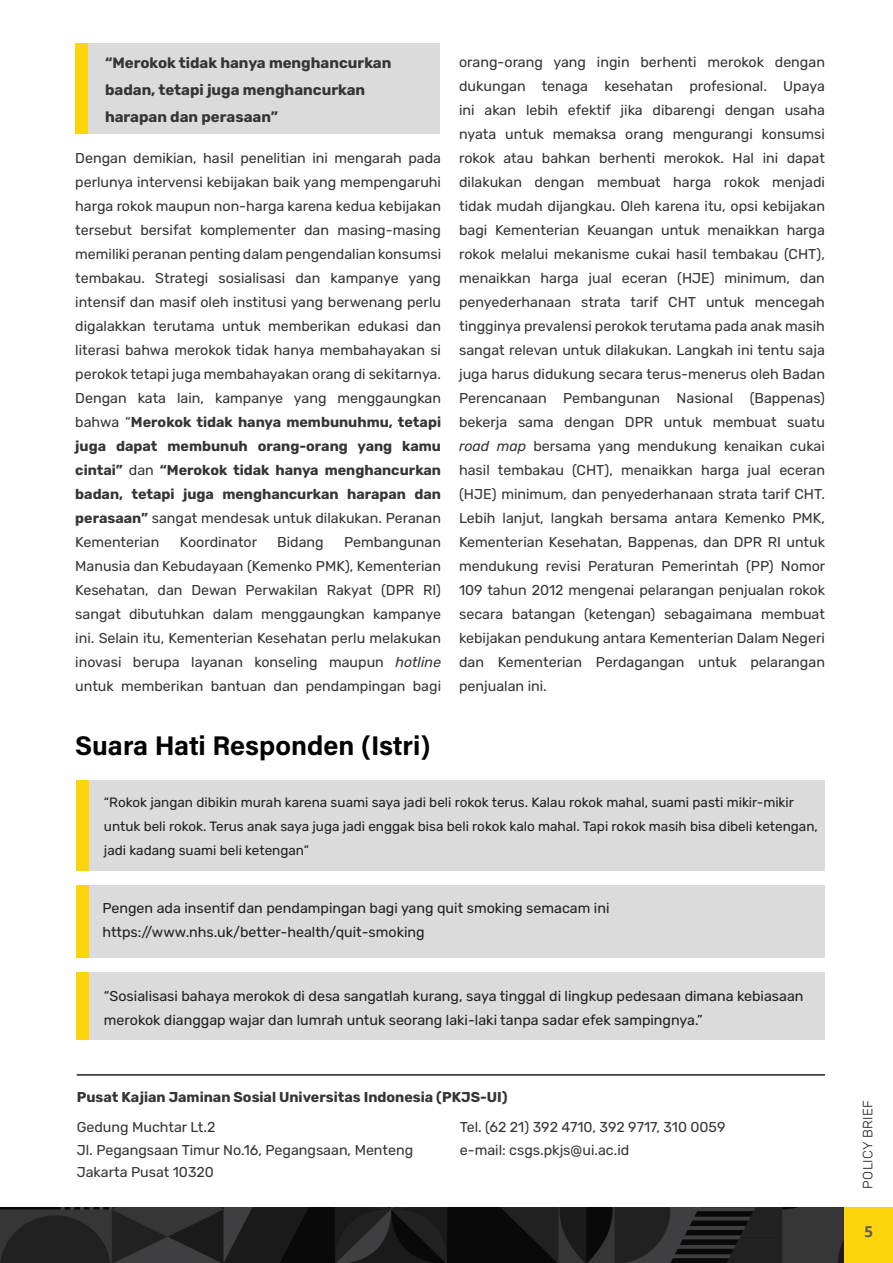
<style>
.page{position:relative;width:893px;height:1263px;background:#fff}
.page>*{position:absolute;margin:0;border:0;box-sizing:border-box;transform-origin:0 0}
.t1{font:27px "Acumin Variable Concept";letter-spacing:.05em;color:#040503}
.t2{font:700 15px/27px "Rubik";color:#363536}
.t3{font:700 15px "Open Sans";color:#5c5c5c}
.t4{font:14.25px/24px "Rubik";color:#363536;text-align:justify}
.t5{font:14.25px/24px "Rubik";color:#231f20}
.t6{font:700 14.25px "Rubik";color:#363536}
.t7{font:13.5px/24px "Rubik";color:#231f20}
.t8{font:300 13.5px "Rubik";letter-spacing:.025em;color:#1d1e1c}
.s1{font-weight:700}
.s2{font-style:italic}
</style>
<div class="page">
<div style="left:75px;top:43px;width:365px;height:91px;background:#dbdbdb"></div>
<div style="left:75px;top:43px;width:12px;height:91px;background:#fbd40a"></div>
<div style="left:77px;top:780px;width:748px;height:90px;background:#dbdbdb"></div>
<div style="left:77px;top:885px;width:748px;height:72px;background:#dbdbdb"></div>
<div style="left:77px;top:972px;width:748px;height:68px;background:#dbdbdb"></div>
<div style="left:77px;top:885px;width:12px;height:72px;background:#fbd40a"></div>
<div style="left:77px;top:972px;width:12px;height:68px;background:#fbd40a"></div>
<div style="left:77px;top:780px;width:12px;height:90px;background:#fbd40a"></div>
<img style="left:0;top:1208px;width:844px;height:55px">
<hr style="left:77px;top:1074px;width:748px;height:2px;background:#231f20">
<div style="left:844px;top:1208px;width:49px;height:55px;background:#fbd40a"></div>
<p class="t2" style="left:105px;top:50px;width:288px">“Merokok tidak hanya menghancurkan badan, tetapi juga menghancurkan harapan dan perasaan”</p>
<p class="t4" style="left:75px;top:146px;width:367px">Dengan demikian, hasil penelitian ini mengarah pada perlunya intervensi kebijakan baik yang mempengaruhi harga rokok maupun non-harga karena kedua kebijakan tersebut bersifat komplementer dan masing-masing memiliki peranan penting dalam pengendalian konsumsi tembakau. Strategi sosialisasi dan kampanye yang intensif dan masif oleh institusi yang berwenang perlu digalakkan terutama untuk memberikan edukasi dan literasi bahwa merokok tidak hanya membahayakan si perokok tetapi juga membahayakan orang di sekitarnya.<br>Dengan kata lain, kampanye yang menggaungkan bahwa “<span class="s1">Merokok tidak hanya membunuhmu, tetapi juga dapat membunuh orang-orang yang kamu cintai”</span> dan <span class="s1">“Merokok tidak hanya menghancurkan badan, tetapi juga menghancurkan harapan dan perasaan”</span> sangat mendesak untuk dilakukan. Peranan Kementerian</p>
<p class="t4" style="left:180px;top:530px;width:79px">Koordinator</p>
<p class="t4" style="left:277px;top:530px;width:48px">Bidang</p>
<p class="t4" style="left:75px;top:530px;width:367px;text-indent:269px">Pembangunan Manusia dan Kebudayaan (Kemenko PMK), Kementerian Kesehatan, dan Dewan Perwakilan Rakyat (DPR RI) sangat dibutuhkan dalam menggaungkan kampanye ini. Selain itu, Kementerian Kesehatan perlu melakukan inovasi berupa layanan konseling maupun <span class="s2">hotline </span>untuk memberikan bantuan dan pendampingan bagi</p>
<p class="t4" style="left:459px;top:51px;width:368px">orang-orang yang ingin berhenti merokok dengan dukungan tenaga kesehatan profesional. Upaya ini akan lebih efektif jika dibarengi dengan usaha nyata untuk memaksa orang mengurangi konsumsi rokok atau bahkan berhenti merokok. Hal ini dapat dilakukan dengan membuat harga rokok menjadi tidak mudah dijangkau. Oleh karena itu, opsi kebijakan bagi Kementerian Keuangan untuk menaikkan harga rokok melalui mekanisme cukai hasil tembakau (CHT), menaikkan harga jual eceran (HJE) minimum, dan penyederhanaan strata tarif CHT untuk mencegah tingginya prevalensi perokok terutama pada anak masih sangat relevan untuk dilakukan. Langkah ini tentu saja juga harus didukung secara terus-menerus oleh Badan Perencanaan Pembangunan Nasional (Bappenas) bekerja sama dengan DPR untuk membuat suatu <span class="s2">road map</span> bersama yang mendukung kenaikan cukai hasil tembakau (CHT), menaikkan harga jual eceran (HJE) minimum, dan penyederhanaan strata tarif CHT.<br>Lebih lanjut, langkah bersama antara Kemenko PMK, Kementerian Kesehatan, Bappenas, dan DPR RI untuk mendukung revisi Peraturan Pemerintah (PP) Nomor 109 tahun 2012 mengenai pelarangan penjualan rokok secara batangan (ketengan) sebagaimana membuat kebijakan pendukung antara Kementerian Dalam Negeri dan Kementerian Perdagangan untuk pelarangan penjualan ini.</p>
<h1 class="t1" style="left:75px;top:727px;width:355px">Suara Hati Responden (Istri)</h1>
<p class="t7" style="left:104px;top:790px;width:715px">“Rokok jangan dibikin murah karena suami saya jadi beli rokok terus. Kalau rokok mahal, suami pasti mikir-mikir untuk beli rokok. Terus anak saya juga jadi enggak bisa beli rokok kalo mahal. Tapi rokok masih bisa dibeli ketengan, jadi kadang suami beli ketengan”</p>
<p class="t5" style="left:102px;top:896px;width:509px">Pengen ada insentif dan pendampingan bagi yang quit smoking semacam ini https://www.nhs.uk/better-health/quit-smoking</p>
<p class="t5" style="left:104px;top:984px;width:701px">“Sosialisasi bahaya merokok di desa sangatlah kurang, saya tinggal di lingkup pedesaan dimana kebiasaan merokok dianggap wajar dan lumrah untuk seorang laki-laki tanpa sadar efek sampingnya.”</p>
<p class="t6" style="left:77px;top:1089px;width:432px">Pusat Kajian Jaminan Sosial Universitas Indonesia (PKJS-UI)</p>
<p class="t4" style="left:77px;top:1116px;width:338px;line-height:22.5px;text-align:left">Gedung Muchtar Lt.2<br>Jl. Pegangsaan Timur No.16, Pegangsaan, Menteng<br>Jakarta Pusat 10320</p>
<p class="t4" style="left:460px;top:1116px;width:267px;line-height:22.5px">Tel. (62 21) 392 4710, 392 9717, 310 0059 e-mail: csgs.pkjs@ui.ac.id</p>
<p class="t8" style="left:860px;top:1188px;width:90px;rotate:-90deg">POLICY BRIEF</p>
<p class="t3" style="left:864px;top:1221px;width:10px">5</p>
</div>
